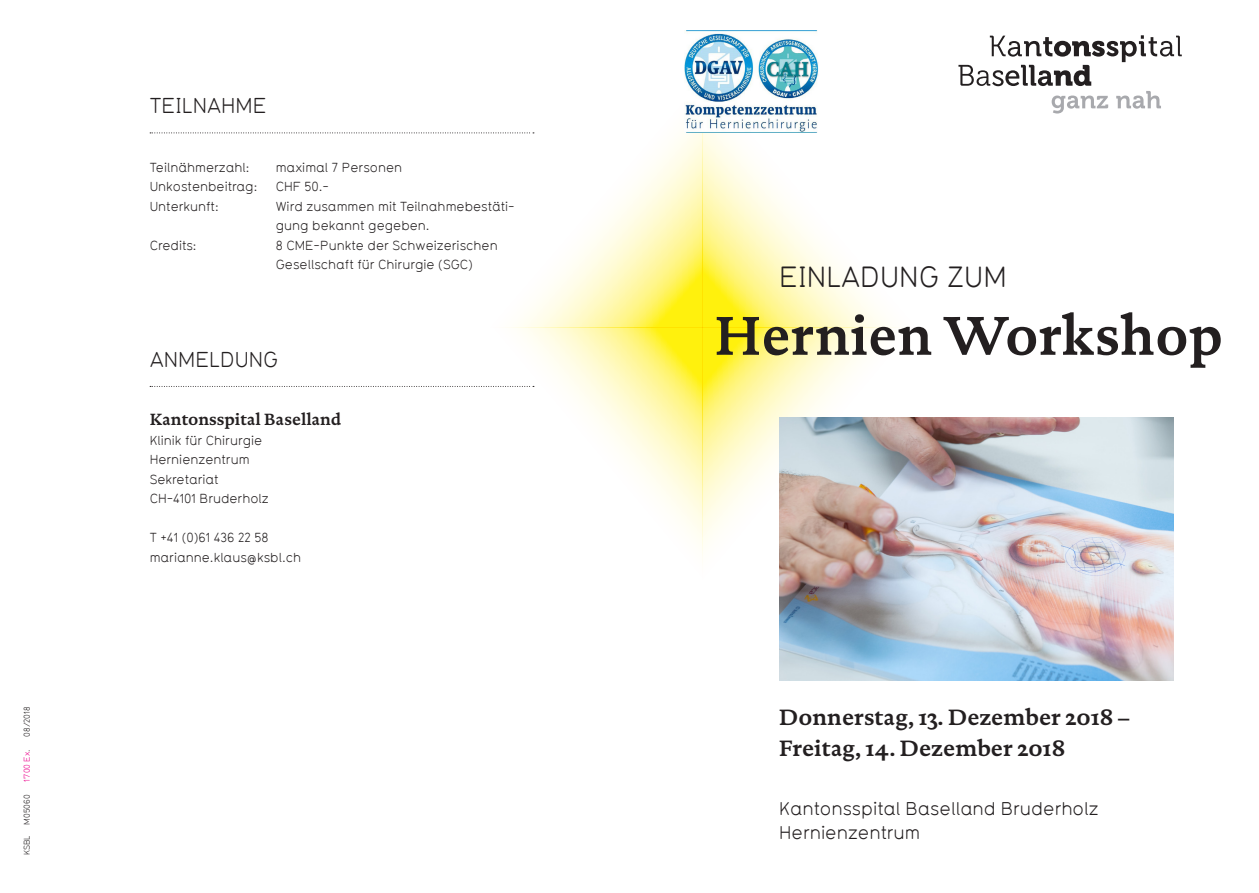
<style>
.page{position:relative;width:1259px;height:893px;background:#fff}
.page>*{position:absolute;margin:0;border:0;box-sizing:border-box;transform-origin:0 0}
.t1{font:700 55.5px "DTL Documenta TOT";color:#231f20}
.t2{font:28.5px "Typ 1451";color:#231f20}
.t3{font:700 22.5px "DTL Documenta TOT";color:#231f20}
.t4{font:21px "Typ 1451";color:#231f20}
.Inhalt_Cover_Standor{font:18px "Typ 1451";color:#231f20}
.t5{font:700 16.5px "DTL Documenta TOT";color:#231f20}
.t6{font:12.75px/19.5px "Typ 1451";color:#231f20}
.t7{font:8.25px "Typ 1451";color:#231f20}
.t8{font:8.25px "Typ 1451";color:#ed028c}
.s1{color:#231f20}
</style>
<div class="page">
<svg style="left:703px;top:328px;width:181px;height:216px"></svg>
<svg style="left:703px;top:62px;width:195px;height:266px"></svg>
<svg style="left:523px;top:328px;width:180px;height:230px"></svg>
<svg style="left:382px;top:62px;width:321px;height:266px"></svg>
<svg style="left:958px;top:35px;width:223px;height:79px"></svg>
<svg style="left:150px;top:133px;width:384px;height:1px"></svg>
<svg style="left:150px;top:386px;width:384px;height:1px"></svg>
<img style="left:779px;top:417px;width:395px;height:263px">
<img style="left:685px;top:30px;width:133px;height:103px">
<p class="t7" style="left:21px;top:737px;width:32px;rotate:-90deg">08/2018</p>
<p class="t8" style="left:21px;top:782px;width:35px;rotate:-90deg">1'700 Ex<span class="s1">.</span></p>
<p class="t7" style="left:21px;top:825px;width:32px;rotate:-90deg">M05060</p>
<p class="t7" style="left:21px;top:855px;width:21px;rotate:-90deg">KSBL</p>
<p class="t4" style="left:150px;top:92px;width:118px">TEILNAHME</p>
<p class="t6" style="left:150px;top:157px;width:101px">Teilnähmerzahl:</p>
<p class="t6" style="left:276px;top:157px;width:128px">maximal 7 Personen</p>
<p class="t6" style="left:150px;top:177px;width:109px">Unkostenbeitrag:</p>
<p class="t6" style="left:276px;top:177px;width:55px">CHF 50.-</p>
<p class="t6" style="left:150px;top:196px;width:70px">Unterkunft:</p>
<p class="t6" style="left:276px;top:196px;width:240px">Wird zusammen mit Teilnahmebestäti&shy;gung bekannt gegeben.</p>
<p class="t6" style="left:150px;top:235px;width:48px">Credits:</p>
<p class="t6" style="left:276px;top:235px;width:223px">8 CME-Punkte der Schweizerischen<br>Gesellschaft für Chirurgie (SGC)</p>
<p class="t4" style="left:150px;top:346px;width:130px">ANMELDUNG</p>
<p class="t5" style="left:150px;top:410px;width:193px">Kantonsspital Baselland</p>
<p class="t6" style="left:150px;top:430px;width:114px">Klinik für Chirurgie</p>
<p class="t6" style="left:150px;top:450px;width:101px">Hernienzentrum</p>
<p class="t6" style="left:150px;top:469px;width:70px">Sekretariat</p>
<p class="t6" style="left:150px;top:489px;width:120px">CH-4101 Bruderholz</p>
<p class="t6" style="left:150px;top:528px;width:120px">T +41 (0)61 436 22 58</p>
<p class="t6" style="left:150px;top:547px;width:153px">marianne.klaus@ksbl.ch</p>
<p class="t2" style="left:779px;top:258px;width:229px">EINLADUNG ZUM</p>
<p class="t1" style="left:714px;top:301px;width:509px">Hernien Workshop</p>
<p class="t3" style="left:779px;top:703px;width:351px">Donnerstag, 13. Dezember 2018 –</p>
<p class="t3" style="left:779px;top:734px;width:288px">Freitag, 14. Dezember 2018</p>
<p class="Inhalt_Cover_Standor" style="left:779px;top:797px;width:321px">Kantonsspital Baselland Bruderholz</p>
<p class="Inhalt_Cover_Standor" style="left:779px;top:820px;width:142px">Hernienzentrum</p>
</div>
